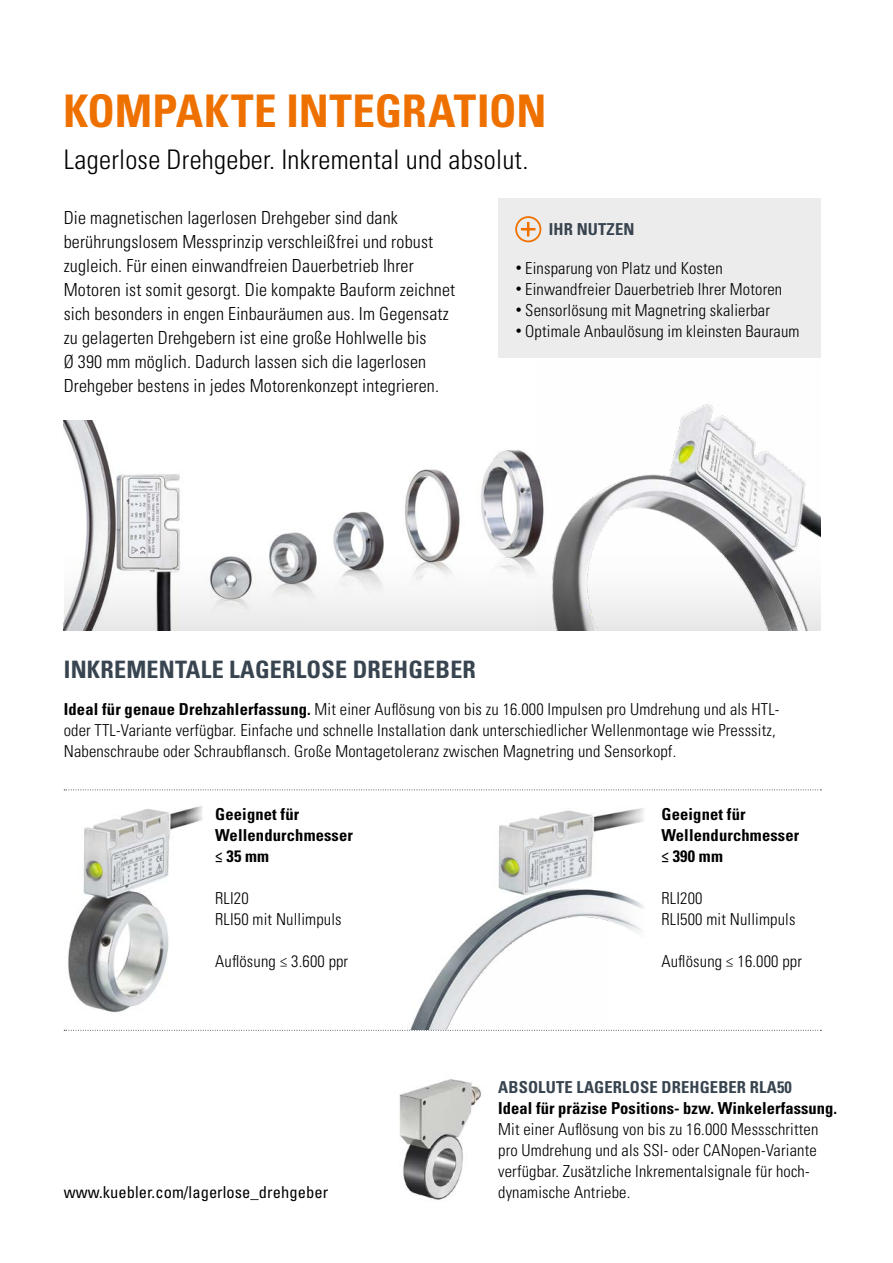
<style>
.page{position:relative;width:893px;height:1263px;background:#fff}
.page>*{position:absolute;margin:0;border:0;box-sizing:border-box;transform-origin:0 0}
.t1{font:700 condensed 45px "Univers LT Std";letter-spacing:-.005em;color:#ee7100}
.t2{font:300 condensed 27px "Univers LT Std";letter-spacing:.01em;color:#000}
.t3{font:700 condensed 24px "Univers LT Std";letter-spacing:.01em;color:#38444f}
.t4{font:300 condensed 18px/24px "Univers LT Std";letter-spacing:.01em;color:#000}
.t5{font:300 condensed 16.5px/21px "Univers LT Std";letter-spacing:.01em;color:#000}
.t6{font:700 condensed 16.5px/21px "Univers LT Std";letter-spacing:.01em;color:#000}
.t7{font:700 condensed 16.5px "Univers LT Std";letter-spacing:.01em;color:#38444f}
.t8{font:condensed 16.5px "Univers LT Std";letter-spacing:.005em;color:#000}
.s1{font-size:12px}
.s2{font-weight:700}
</style>
<div class="page">
<img style="left:399px;top:1079px;width:82px;height:121px">
<img style="left:380px;top:808px;width:264px;height:222px">
<img style="left:68px;top:806px;width:134px;height:207px">
<svg style="left:64px;top:1030px;width:757px;height:1px"></svg>
<svg style="left:64px;top:789px;width:757px;height:1px"></svg>
<img style="left:64px;top:421px;width:116px;height:120px">
<img style="left:274px;top:450px;width:263px;height:91px">
<svg style="left:64px;top:541px;width:473px;height:90px;fill:#f0f0f0"></svg>
<img style="left:537px;top:404px;width:284px;height:227px">
<div style="left:498px;top:199px;width:323px;height:159px;background:#ececed"></div>
<div style="left:515px;top:216px;width:26px;height:26px;border:2px solid #ee7100;border-radius:50%"></div>
<svg style="left:521px;top:222px;width:15px;height:15px"></svg>
<h1 class="t1" style="left:63px;top:83px;width:484px">KOMPAKTE INTEGRATION</h1>
<h2 class="t2" style="left:64px;top:143px;width:466px">Lagerlose Drehgeber. Inkremental und absolut.</h2>
<p class="t4" style="left:64px;top:205px;width:393px">Die magnetischen lagerlosen Drehgeber sind dank berührungslosem Messprinzip verschleißfrei und robust zugleich. Für einen einwandfreien Dauerbetrieb Ihrer Motoren ist somit gesorgt. Die kompakte Bauform zeichnet sich besonders in engen Einbauräumen aus. Im Gegensatz zu gelagerten Drehgebern ist eine große Hohlwelle bis<br>Ø 390 mm möglich. Dadurch lassen sich die lagerlosen Drehgeber bestens in jedes Motorenkonzept integrieren.</p>
<p class="t7" style="left:549px;top:219px;width:87px">IHR NUTZEN</p>
<p class="t5" style="left:515px;top:257px;width:209px"><span class="s1">•</span> Einsparung von Platz und Kosten</p>
<p class="t5" style="left:515px;top:278px;width:268px"><span class="s1">•</span> Einwandfreier Dauerbetrieb Ihrer Motoren</p>
<p class="t5" style="left:515px;top:299px;width:256px"><span class="s1">•</span> Sensorlösung mit Magnetring skalierbar</p>
<p class="t5" style="left:515px;top:320px;width:286px"><span class="s1">•</span> Optimale Anbaulösung im kleinsten Bauraum</p>
<h3 class="t3" style="left:64px;top:654px;width:414px">INKREMENTALE LAGERLOSE DREHGEBER</h3>
<p class="t5" style="left:64px;top:698px;width:717px"><span class="s2">Ideal für genaue Drehzahlerfassung.</span> Mit einer Auflösung von bis zu 16.000 Impulsen pro Umdrehung und als HTL&shy;oder TTL-Variante verfügbar. Einfache und schnelle Installation dank unterschiedlicher Wellenmontage wie Presssitz,<br>Nabenschraube oder Schraubflansch. Große Montagetoleranz zwischen Magnetring und Sensorkopf.</p>
<p class="t6" style="left:215px;top:803px;width:139px">Geeignet für<br>Wellendurchmesser ≤ 35 mm</p>
<p class="t5" style="left:215px;top:887px;width:128px">RLI20<br>RLI50 mit Nullimpuls</p>
<p class="t5" style="left:215px;top:950px;width:135px">Auflösung ≤ 3.600 ppr</p>
<p class="t8" style="left:64px;top:1181px;width:266px">www.kuebler.com/lagerlose_drehgeber</p>
<p class="t6" style="left:661px;top:803px;width:139px">Geeignet für<br>Wellendurchmesser ≤ 390 mm</p>
<p class="t5" style="left:661px;top:887px;width:135px">RLI200<br>RLI500 mit Nullimpuls</p>
<p class="t5" style="left:661px;top:950px;width:142px">Auflösung ≤ 16.000 ppr</p>
<p class="t7" style="left:498px;top:1077px;width:295px">ABSOLUTE LAGERLOSE DREHGEBER RLA50</p>
<p class="t6" style="left:498px;top:1097px;width:340px">Ideal für präzise Positions- bzw. Winkelerfassung.</p>
<p class="t5" style="left:498px;top:1118px;width:322px">Mit einer Auflösung von bis zu 16.000 Messschritten pro Umdrehung und als SSI- oder CANopen-Variante verfügbar. Zusätzliche Inkrementalsignale für hoch&shy;dynamische Antriebe.</p>
</div>
